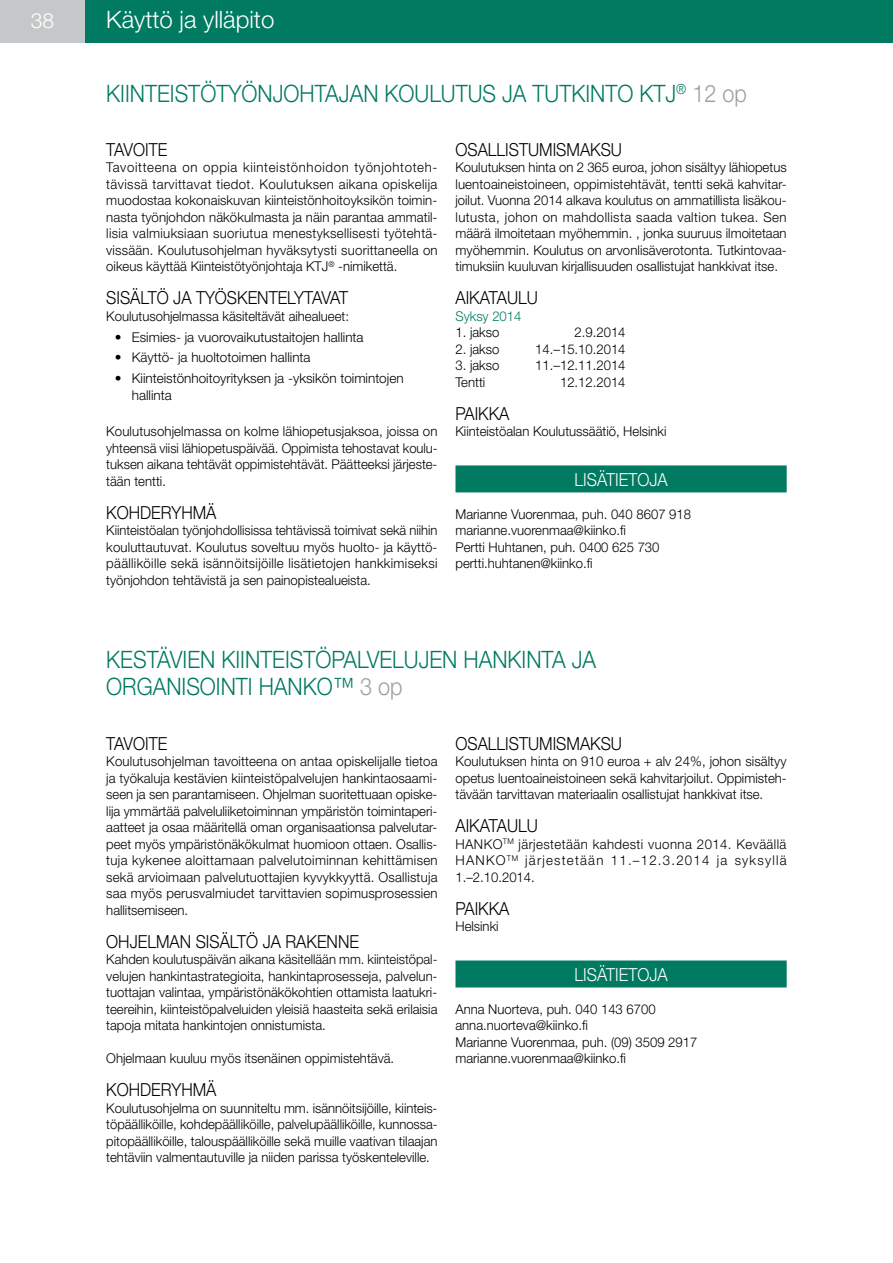
<style>
.page{position:relative;width:893px;height:1263px;background:#fff}
.page>*{position:absolute;margin:0;border:0;box-sizing:border-box;transform-origin:0 0}
.t1{font:300 24px/27px "Helvetica Neue LT Std";color:#007a61;scale:.9 1}
.t2{font:300 24px "Helvetica Neue LT Std";color:#fff}
.t3{font:300 21px "Helvetica Neue LT Std";color:#fff}
.t4{font:300 18px "Helvetica Neue LT Std";color:#000;scale:.9 1}
.t5{font:300 18px "Helvetica Neue LT Std";color:#fff;scale:.9 1}
.t6{font:300 13.5px/16.5px "Helvetica Neue LT Std";color:#000;text-align:justify}
.t7{font:300 13.5px/16.5px "Helvetica Neue LT Std";color:#000;text-align:justify;scale:.96 1}
.t8{font:300 13.5px "Helvetica Neue LT Std";color:#007a61}
.s1{color:#9c9e9f}
</style>
<div class="page">
<div style="left:0;top:0;width:85px;height:43px;background:#c6c7c8"></div>
<div style="left:85px;top:0;width:808px;height:43px;background:#007a61"></div>
<div style="left:455px;top:465px;width:332px;height:27px;background:#007a61"></div>
<div style="left:455px;top:960px;width:332px;height:27px;background:#007a61"></div>
<h2 class="t3" style="left:31px;top:7px;width:25px">38</h2>
<h1 class="t2" style="left:106px;top:5px;width:170px">Käyttö ja ylläpito</h1>
<h1 class="t1" style="left:106px;top:80px;width:713px">KIINTEISTÖTYÖNJOHTAJAN KOULUTUS JA TUTKINTO KTJ<sup>®</sup> <span class="s1">12 op</span></h1>
<h3 class="t4" style="left:106px;top:138px;width:69px">TAVOITE</h3>
<p class="t6" style="left:106px;top:159px;width:333px">Tavoitteena on oppia kiinteistönhoidon työnjohtoteh&shy;tävissä tarvittavat tiedot. Koulutuksen aikana opiskelija muodostaa kokonaiskuvan kiinteistönhoitoyksikön toimin&shy;nasta työnjohdon näkökulmasta ja näin parantaa ammatil&shy;lisia valmiuksiaan suoriutua menestyksellisesti työtehtä&shy;vissään. Koulutusohjelman hyväksytysti suorittaneella on oikeus käyttää Kiinteistötyönjohtaja KTJ<sup>®</sup> -nimikettä.</p>
<h3 class="t4" style="left:106px;top:287px;width:270px">SISÄLTÖ JA TYÖSKENTELYTAVAT</h3>
<p class="t6" style="left:106px;top:307px;width:244px">Koulutusohjelmassa käsiteltävät aihealueet:</p>
<p class="t6" style="left:115px;top:328px;width:250px">• Esimies- ja vuorovaikutustaitojen hallinta</p>
<p class="t6" style="left:115px;top:349px;width:197px">• Käyttö- ja huoltotoimen hallinta</p>
<p class="t6" style="left:132px;top:370px;width:273px;text-indent:-17px">• Kiinteistönhoitoyrityksen ja -yksikön toimintojen hallinta</p>
<p class="t6" style="left:106px;top:423px;width:333px">Koulutusohjelmassa on kolme lähiopetusjaksoa, joissa on yhteensä viisi lähiopetuspäivää. Oppimista tehostavat koulu&shy;tuksen aikana tehtävät oppimistehtävät. Päätteeksi järjeste&shy;tään tentti.</p>
<h3 class="t4" style="left:106px;top:501px;width:124px">KOHDERYHMÄ</h3>
<p class="t7" style="left:106px;top:522px;width:346px">Kiinteistöalan työnjohdollisissa tehtävissä toimivat sekä niihin kouluttautuvat. Koulutus soveltuu myös huolto- ja käyttö&shy;päälliköille sekä isännöitsijöille lisätietojen hankkimiseksi työnjohdon tehtävistä ja sen painopistealueista.</p>
<h3 class="t4" style="left:455px;top:138px;width:187px">OSALLISTUMISMAKSU</h3>
<p class="t6" style="left:455px;top:159px;width:333px">Koulutuksen hinta on 2 365 euroa, johon sisältyy lähiopetus luentoaineistoineen, oppimistehtävät, tentti sekä kahvitar&shy;joilut. Vuonna 2014 alkava koulutus on ammatillista lisäkou&shy;lutusta, johon on mahdollista saada valtion tukea. Sen määrä ilmoitetaan myöhemmin. , jonka suuruus ilmoitetaan myöhemmin. Koulutus on arvonlisäverotonta. Tutkintovaa&shy;timuksiin kuuluvan kirjallisuuden osallistujat hankkivat itse.</p>
<h3 class="t4" style="left:455px;top:287px;width:93px">AIKATAULU</h3>
<p class="t8" style="left:455px;top:308px;width:67px">Syksy 2014</p>
<p class="t6" style="left:455px;top:324px;width:45px">1. jakso</p>
<p class="t6" style="left:575px;top:324px;width:52px">2.9.2014</p>
<p class="t6" style="left:455px;top:340px;width:45px">2. jakso</p>
<p class="t6" style="left:535px;top:340px;width:92px">14.–15.10.2014</p>
<p class="t6" style="left:455px;top:357px;width:45px">3. jakso</p>
<p class="t6" style="left:535px;top:357px;width:92px">11.–12.11.2014</p>
<p class="t6" style="left:455px;top:373px;width:31px">Tentti</p>
<p class="t6" style="left:560px;top:373px;width:67px">12.12.2014</p>
<h3 class="t4" style="left:455px;top:402px;width:62px">PAIKKA</h3>
<p class="t6" style="left:455px;top:423px;width:212px">Kiinteistöalan Koulutussäätiö, Helsinki</p>
<h3 class="t5" style="left:574px;top:468px;width:105px">LISÄTIETOJA</h3>
<p class="t6" style="left:455px;top:505px;width:237px;text-align:left">Marianne Vuorenmaa, puh. 040 8607 918 marianne.vuorenmaa@kiinko.fi<br>Pertti Huhtanen, puh. 0400 625 730 pertti.huhtanen@kiinko.fi</p>
<h1 class="t1" style="left:106px;top:645px;width:546px">KESTÄVIEN KIINTEISTÖPALVELUJEN HANKINTA JA<br>ORGANISOINTI HANKO™ <span class="s1">3 op</span></h1>
<h3 class="t4" style="left:106px;top:732px;width:69px">TAVOITE</h3>
<p class="t6" style="left:106px;top:753px;width:333px">Koulutusohjelman tavoitteena on antaa opiskelijalle tietoa ja työkaluja kestävien kiinteistöpalvelujen hankintaosaami&shy;seen ja sen parantamiseen. Ohjelman suoritettuaan opiske&shy;lija ymmärtää palveluliiketoiminnan ympäristön toimintaperi&shy;aatteet ja osaa määritellä oman organisaationsa palvelutar&shy;peet myös ympäristönäkökulmat huomioon ottaen. Osallis&shy;tuja kykenee aloittamaan palvelutoiminnan kehittämisen sekä arvioimaan palvelutuottajien kyvykkyyttä. Osallistuja saa myös perusvalmiudet tarvittavien sopimusprosessien hallitsemiseen.</p>
<h3 class="t4" style="left:106px;top:930px;width:282px">OHJELMAN SISÄLTÖ JA RAKENNE</h3>
<p class="t7" style="left:106px;top:951px;width:346px">Kahden koulutuspäivän aikana käsitellään mm. kiinteistöpal&shy;velujen hankintastrategioita, hankintaprosesseja, palvelun&shy;tuottajan valintaa, ympäristönäkökohtien ottamista laatukri&shy;teereihin, kiinteistöpalveluiden yleisiä haasteita sekä erilaisia tapoja mitata hankintojen onnistumista.</p>
<p class="t6" style="left:106px;top:1050px;width:289px">Ohjelmaan kuuluu myös itsenäinen oppimistehtävä.</p>
<h3 class="t4" style="left:106px;top:1079px;width:124px">KOHDERYHMÄ</h3>
<p class="t6" style="left:106px;top:1099px;width:333px">Koulutusohjelma on suunniteltu mm. isännöitsijöille, kiinteis&shy;töpäälliköille, kohdepäälliköille, palvelupäälliköille, kunnossa&shy;pitopäälliköille, talouspäälliköille sekä muille vaativan tilaajan tehtäviin valmentautuville ja niiden parissa työskenteleville.</p>
<h3 class="t4" style="left:455px;top:732px;width:187px">OSALLISTUMISMAKSU</h3>
<p class="t6" style="left:455px;top:753px;width:333px">Koulutuksen hinta on 910 euroa + alv 24%, johon sisältyy opetus luentoaineistoineen sekä kahvitarjoilut. Oppimisteh&shy;tävään tarvittavan materiaalin osallistujat hankkivat itse.</p>
<h3 class="t4" style="left:455px;top:815px;width:93px">AIKATAULU</h3>
<p class="t6" style="left:455px;top:835px;width:333px">HANKO<sup>TM</sup> järjestetään kahdesti vuonna 2014. Keväällä HANKO<sup>TM</sup> järjestetään 11.–12.3.2014 ja syksyllä 1.–2.10.2014.</p>
<h3 class="t4" style="left:455px;top:897px;width:62px">PAIKKA</h3>
<p class="t6" style="left:455px;top:918px;width:45px">Helsinki</p>
<h3 class="t5" style="left:574px;top:963px;width:105px">LISÄTIETOJA</h3>
<p class="t6" style="left:455px;top:1000px;width:243px;text-align:left">Anna Nuorteva, puh. 040 143 6700 anna.nuorteva@kiinko.fi<br>Marianne Vuorenmaa, puh. (09) 3509 2917 marianne.vuorenmaa@kiinko.fi</p>
</div>
